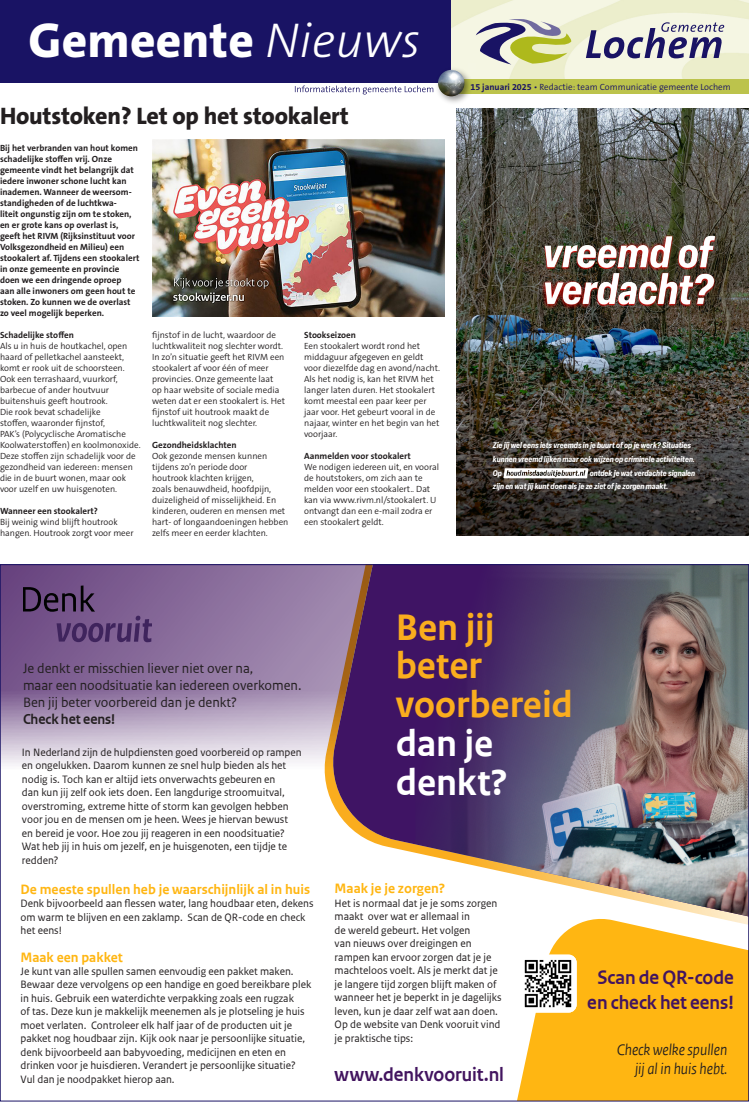
<style>
.page{position:relative;width:749px;height:1106px;background:#fff}
.page>*{position:absolute;margin:0;border:0;box-sizing:border-box;transform-origin:0 0}
.t1{font:800 49.2px "The Sans B W8";letter-spacing:.005em;color:#fff}
.t2{font:700 38.8px/38.8px "Rijksoverheid Sans Text TT";letter-spacing:-.005em;color:#faad1e}
.Info_Kop_2{font:800 24px "The Sans B W8";letter-spacing:-.01em;color:#231f20}
.t3{font:700 19.4px/25.5px "Rijksoverheid Sans Heading";color:#42145f;text-align:center}
.t4{font:italic 16.3px/19.6px "Rijksoverheid Sans Heading TT";color:#231f20;text-align:right}
.t5{font:14.3px/17.2px "Rijksoverheid Sans Text TT";color:#231f20}
.t6{font:700 14.3px "Rijksoverheid Sans Text TT";color:#ffb612}
.t7{font:11.2px/13.5px "Rijksoverheid Sans Text TT";color:#231f20}
.Info{font:300 9px/11px "The Sans B W4";color:#231f20}
.Info_inleiding{font:700 9px/11px "The Sans B W7";color:#231f20}
.Kopregel{font:300 9px "The Sans B W4";color:#191364}
.t8{font:italic 700 condensed 8.1px/13.7px "Elza";color:#fff}
.s1{font-family:"The Sans B W3";font-weight:300;font-style:italic}
.s2{font-family:"The Sans B W7";font-weight:700}
.s3{color:#fff}
.s4{font-family:"Rijksoverheid Sans Heading";font-weight:700}
</style>
<div class="page">
<div style="left:0;top:0;width:451px;height:82px;background:#191364"></div>
<img style="left:451px;top:0;width:297px;height:79px">
<svg style="left:585px;top:22px;width:139px;height:36px;background:#aba9b7"></svg>
<div style="left:447px;top:79px;width:301px;height:14px;background:#bcc34c"></div>
<svg style="left:468px;top:19px;width:103px;height:52px;background:#c0c1a5"></svg>
<img style="left:432px;top:64px;width:44px;height:39px">
<img style="left:438px;top:70px;width:26px;height:26px;border-radius:13px">
<svg style="left:295px;top:86px;width:138px;height:8px"></svg>
<img style="left:456px;top:108px;width:292px;height:250px">
<svg style="left:456px;top:358px;width:292px;height:178px;background:#3a362e"></svg>
<svg style="left:503px;top:468px;width:85px;height:10px"></svg>
<img style="left:533px;top:204px;width:192px;height:137px">
<img style="left:152px;top:140px;width:292px;height:176px">
<svg style="left:2px;top:566px;width:315px;height:200px;background:#a28cb0"></svg>
<svg style="left:317px;top:566px;width:9px;height:217px;background:#b8a6c0"></svg>
<svg style="left:326px;top:566px;width:89px;height:287px;background:#694171"></svg>
<img style="left:415px;top:566px;width:331px;height:347px">
<svg style="left:23px;top:585px;width:129px;height:57px;background:#674a7c"></svg>
<svg style="left:517px;top:913px;width:229px;height:186px;background:#fec136"></svg>
<img style="left:519px;top:954px;width:57px;height:58px">
<p class="t1" style="left:29px;top:8px;width:393px">Gemeente <span class="s1">Nieuws</span></p>
<p class="Info_Kop_2" style="left:0;top:101px;width:350px">Houtstoken? Let op het stookalert</p>
<p class="Info_inleiding" style="left:0;top:142px;width:141px">Bij het verbranden van hout komen schadelijke stoffen vrij. Onze gemeente vindt het belangrijk dat iedere inwoner schone lucht kan inademen. Wanneer de weersom&shy;standigheden of de luchtkwa-<br>liteit ongunstig zijn om te stoken, en er grote kans op overlast is, geeft het RIVM (Rijksinstituut voor<br>Volksgezondheid en Milieu) een stookalert af. Tijdens een stookalert in onze gemeente en provincie doen we een dringende oproep<br>aan alle inwoners om geen hout te stoken. Zo kunnen we de overlast zo veel mogelijk beperken.</p>
<p class="Info_inleiding" style="left:0;top:329px;width:75px">Schadelijke stoffen</p>
<p class="Info" style="left:0;top:340px;width:142px">Als u in huis de houtkachel, open haard of pelletkachel aansteekt, komt er rook uit de schoorsteen.<br>Ook een terrashaard, vuurkorf, barbecue of ander houtvuur buitenshuis geeft houtrook.<br>Die rook bevat schadelijke<br>stoffen, waaronder fijnstof,<br>PAK’s (Polycyclische Aromatische<br>Koolwaterstoffen) en koolmonoxide.<br>Deze stoffen zijn schadelijk voor de gezondheid van iedereen: mensen die in de buurt wonen, maar ook voor uzelf en uw huisgenoten.</p>
<p class="Info_inleiding" style="left:0;top:505px;width:99px">Wanneer een stookalert?</p>
<p class="Info" style="left:0;top:516px;width:135px">Bij weinig wind blijft houtrook hangen. Houtrook zorgt voor meer</p>
<p class="Info" style="left:152px;top:329px;width:134px">fijnstof in de lucht, waardoor de luchtkwaliteit nog slechter wordt.<br>In zo’n situatie geeft het RIVM een stookalert af voor één of meer provincies. Onze gemeente laat op haar website of sociale media weten dat er een stookalert is. Het fijnstof uit houtrook maakt de luchtkwaliteit nog slechter.</p>
<p class="Info_inleiding" style="left:152px;top:439px;width:86px">Gezondheidsklachten</p>
<p class="Info" style="left:152px;top:450px;width:138px">Ook gezonde mensen kunnen tijdens zo’n periode door<br>houtrook klachten krijgen,<br>zoals benauwdheid, hoofdpijn, duizeligheid of misselijkheid. En kinderen, ouderen en mensen met hart- of longaandoeningen hebben zelfs meer en eerder klachten.</p>
<p class="Info_inleiding" style="left:304px;top:329px;width:53px">Stookseizoen</p>
<p class="Info" style="left:304px;top:340px;width:137px">Een stookalert wordt rond het middaguur afgegeven en geldt voor diezelfde dag en avond/nacht.<br>Als het nodig is, kan het RIVM het langer laten duren. Het stookalert komt meestal een paar keer per jaar voor. Het gebeurt vooral in de najaar, winter en het begin van het voorjaar.</p>
<p class="Info_inleiding" style="left:304px;top:450px;width:108px">Aanmelden voor stookalert</p>
<p class="Info" style="left:304px;top:461px;width:136px">We nodigen iedereen uit, en vooral de houtstokers, om zich aan te melden voor een stookalert.. Dat kan via www.rivm.nl/stookalert. U ontvangt dan een e-mail zodra er een stookalert geldt.</p>
<p class="Kopregel" style="left:470px;top:81px;width:262px"><span class="s2">15 januari 2025</span> • Redactie: team Communicatie gemeente Lochem</p>
<p class="t8" style="left:493px;top:438px;width:204px">Zie jij wel eens iets vreemds in je buurt of op je werk? Situaties kunnen vreemd lijken maar ook wijzen op criminele activiteiten.<br>Op</p>
<p class="t8" style="left:493px;top:465px;width:204px;text-indent:97px">ontdek je wat verdachte signalen zijn en wat jij kunt doen als je ze ziet of je zorgen maakt.</p>
<p class="t2" style="left:396px;top:608px;width:178px">Ben jij beter voorbereid <span class="s3">dan je denkt?</span></p>
<p class="t5" style="left:23px;top:659px;width:280px">Je denkt er misschien liever niet over na,<br>maar een noodsituatie kan iedereen overkomen.<br>Ben jij beter voorbereid dan je denkt?<br><span class="s4">Check het eens!</span></p>
<p class="t7" style="left:22px;top:745px;width:281px">In Nederland zijn de hulpdiensten goed voorbereid op rampen en ongelukken. Daarom kunnen ze snel hulp bieden als het nodig is. Toch kan er altijd iets onverwachts gebeuren en<br>dan kun jij zelf ook iets doen. Een langdurige stroomuitval, overstroming, extreme hitte of storm kan gevolgen hebben voor jou en de mensen om je heen. Wees je hiervan bewust en bereid je voor. Hoe zou jij reageren in een noodsituatie?<br>Wat heb jij in huis om jezelf, en je huisgenoten, een tijdje te redden?</p>
<p class="t6" style="left:21px;top:881px;width:291px">De meeste spullen heb je waarschijnlijk al in huis</p>
<p class="t7" style="left:21px;top:897px;width:294px">Denk bijvoorbeeld aan flessen water, lang houdbaar eten, dekens om warm te blijven en een zaklamp. Scan de QR-code en check het eens!</p>
<p class="t6" style="left:21px;top:948px;width:104px">Maak een pakket</p>
<p class="t7" style="left:21px;top:964px;width:292px">Je kunt van alle spullen samen eenvoudig een pakket maken.<br>Bewaar deze vervolgens op een handige en goed bereikbare plek in huis. Gebruik een waterdichte verpakking zoals een rugzak<br>of tas. Deze kun je makkelijk meenemen als je plotseling je huis moet verlaten. Controleer elk half jaar of de producten uit je pakket nog houdbaar zijn. Kijk ook naar je persoonlijke situatie, denk bijvoorbeeld aan babyvoeding, medicijnen en eten en drinken voor je huisdieren. Verandert je persoonlijke situatie?<br>Vul dan je noodpakket hierop aan.</p>
<p class="t3" style="left:587px;top:964px;width:148px">Scan de QR-code en check het eens!</p>
<p class="t6" style="left:334px;top:880px;width:112px">Maak je je zorgen?</p>
<p class="t7" style="left:334px;top:896px;width:168px">Het is normaal dat je je soms zorgen maakt over wat er allemaal in<br>de wereld gebeurt. Het volgen<br>van nieuws over dreigingen en rampen kan ervoor zorgen dat je je machteloos voelt. Als je merkt dat je je langere tijd zorgen blijft maken of wanneer het je beperkt in je dagelijks leven, kun je daar zelf wat aan doen.<br>Op de website van Denk vooruit vind je praktische tips:</p>
<p class="t3" style="left:334px;top:1061px;width:171px">www.denkvooruit.nl</p>
<p class="t4" style="left:616px;top:1039px;width:112px">Check welke spullen jij al in huis hebt.</p>
</div>
